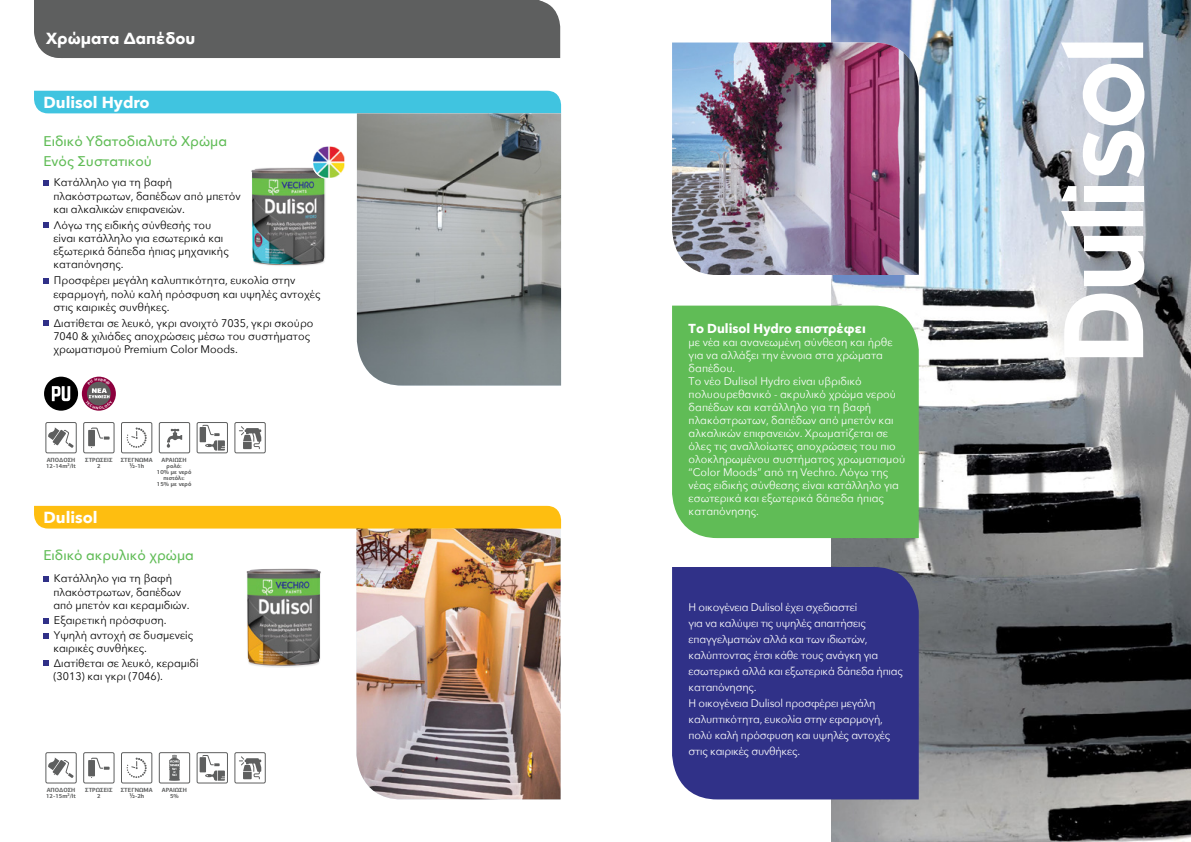
<style>
.page{position:relative;width:1191px;height:842px;background:#fff}
.page>*{position:absolute;margin:0;border:0;box-sizing:border-box;transform-origin:0 0}
.t1{font:700 16px "Avenir Next";color:#fff}
.t2{font:500 14px/19.6px "Avenir Next";color:#60bc56}
.t3{font:700 13px "Avenir Next";color:#fff}
.t4{font:11px/13.2px "Avenir Next";color:#000}
.t5{font:11px/13px "Avenir Next";color:#fff}
.t6{font:11px/16px "Avenir Next";letter-spacing:-.02em;color:#fff}
.t7{font:700 6px/6px "PF Centro Sans Pro";color:#5e5f5f;text-align:center}
.s1{font-size:7px}
</style>
<div class="page">
<img style="left:356px;top:528px;width:204px;height:271px">
<img style="left:832px;top:0;width:359px;height:842px">
<div style="left:34px;top:91px;width:527px;height:22px;background:#40c4e0"></div>
<div style="left:34px;top:506px;width:527px;height:22px;background:#febe10"></div>
<svg style="left:43px;top:180px;width:6px;height:5px"></svg>
<svg style="left:43px;top:223px;width:6px;height:5px"></svg>
<svg style="left:43px;top:278px;width:6px;height:5px"></svg>
<svg style="left:43px;top:321px;width:6px;height:5px"></svg>
<svg style="left:43px;top:576px;width:6px;height:5px"></svg>
<svg style="left:43px;top:619px;width:6px;height:5px"></svg>
<svg style="left:43px;top:633px;width:6px;height:6px"></svg>
<svg style="left:43px;top:661px;width:6px;height:5px"></svg>
<div style="left:250px;top:167px;width:77px;height:100px;background:#f3f3f3"></div>
<img style="left:251px;top:168px;width:74px;height:97px">
<div style="left:246px;top:568px;width:75px;height:100px;background:#000;opacity:.1"></div>
<img style="left:247px;top:568px;width:74px;height:98px">
<div style="left:83px;top:422px;width:31px;height:31px;border:1px solid #5e5f5f;border-radius:2px"></div>
<div style="left:88px;top:430px;width:7px;height:16px;background:#5e5f5f"></div>
<svg style="left:91px;top:428px;width:19px;height:12px"></svg>
<div style="left:83px;top:752px;width:31px;height:31px;border:1px solid #5e5f5f;border-radius:2px"></div>
<div style="left:88px;top:760px;width:7px;height:16px;background:#5e5f5f"></div>
<svg style="left:91px;top:758px;width:19px;height:12px"></svg>
<div style="left:45px;top:422px;width:32px;height:31px;border:1px solid #5e5f5f;border-radius:2px"></div>
<svg style="left:48px;top:427px;width:26px;height:21px"></svg>
<div style="left:45px;top:752px;width:32px;height:31px;border:1px solid #5e5f5f;border-radius:2px"></div>
<svg style="left:48px;top:757px;width:26px;height:21px"></svg>
<div style="left:121px;top:422px;width:31px;height:31px;border:1px solid #5e5f5f;border-radius:2px"></div>
<div style="left:121px;top:752px;width:31px;height:31px;border:1px solid #5e5f5f;border-radius:2px"></div>
<svg style="left:127px;top:427px;width:20px;height:21px"></svg>
<svg style="left:127px;top:757px;width:20px;height:21px"></svg>
<div style="left:234px;top:422px;width:32px;height:31px;border:1px solid #5e5f5f;border-radius:2px"></div>
<svg style="left:239px;top:426px;width:22px;height:23px"></svg>
<div style="left:234px;top:752px;width:32px;height:31px;border:1px solid #5e5f5f;border-radius:2px"></div>
<svg style="left:239px;top:756px;width:22px;height:23px"></svg>
<div style="left:197px;top:422px;width:31px;height:31px;border:1px solid #5e5f5f;border-radius:2px"></div>
<div style="left:200px;top:427px;width:6px;height:15px;background:#5e5f5f"></div>
<svg style="left:202px;top:425px;width:23px;height:26px"></svg>
<div style="left:197px;top:752px;width:31px;height:31px;border:1px solid #5e5f5f;border-radius:2px"></div>
<div style="left:200px;top:757px;width:6px;height:15px;background:#5e5f5f"></div>
<svg style="left:202px;top:755px;width:23px;height:26px"></svg>
<div style="left:44px;top:377px;width:34px;height:34px;background:#000;border-radius:50%"></div>
<svg style="left:52px;top:386px;width:18px;height:15px"></svg>
<div style="left:34px;top:0;width:526px;height:58px;background:#5e5f5f"></div>
<div style="left:159px;top:422px;width:31px;height:31px;border:1px solid #5e5f5f;border-radius:2px"></div>
<svg style="left:167px;top:429px;width:15px;height:19px"></svg>
<div style="left:159px;top:752px;width:31px;height:31px;border:1px solid #5e5f5f;border-radius:2px"></div>
<div style="left:82px;top:377px;width:34px;height:34px;background:#8c003d;border-radius:50%"></div>
<svg style="left:1064px;top:294px;width:79px;height:63px"></svg>
<svg style="left:1084px;top:236px;width:60px;height:50px"></svg>
<svg style="left:1061px;top:211px;width:82px;height:15px"></svg>
<div style="left:1084px;top:186px;width:59px;height:15px;background:#fff"></div>
<svg style="left:1082px;top:131px;width:62px;height:46px"></svg>
<svg style="left:1061px;top:43px;width:82px;height:15px"></svg>
<svg style="left:1061px;top:186px;width:15px;height:15px"></svg>
<svg style="left:1082px;top:64px;width:62px;height:61px"></svg>
<img style="left:672px;top:43px;width:246px;height:232px">
<div style="left:672px;top:567px;width:246px;height:232px;background:#303188"></div>
<div style="left:672px;top:306px;width:246px;height:232px;background:#60bc56"></div>
<svg style="left:169px;top:755px;width:11px;height:26px"></svg>
<img style="left:357px;top:113px;width:204px;height:273px">
<svg style="left:312px;top:145px;width:34px;height:34px"></svg>
<img style="left:313px;top:147px;width:31px;height:31px">
<svg style="left:85px;top:378px;width:27px;height:31px"></svg>
<h1 class="t1" style="left:46px;top:24px;width:151px">Χρώματα Δαπέδου</h1>
<h1 class="t1" style="left:44px;top:88px;width:108px">Dulisol Hydro</h1>
<p class="t2" style="left:43px;top:131px;width:185px">Eιδικό Υδατοδιαλυτό Χρώμα<br>Ενός Συστατικού</p>
<p class="t4" style="left:53px;top:175px;width:189px">Κατάλληλο για τη βαφή πλακόστρωτων, δαπέδων από μπετόν και αλκαλικών επιφανειών.</p>
<p class="t4" style="left:53px;top:218px;width:177px">Λόγω της ειδικής σύνθεσής του είναι κατάλληλο για εσωτερικά και εξωτερικά δάπεδα ήπιας μηχανικής καταπόνησης.</p>
<p class="t4" style="left:53px;top:274px;width:269px">Προσφέρει μεγάλη καλυπτικότητα, ευκολία στην εφαρμογή, πολύ καλή πρόσφυση και υψηλές αντοχές στις καιρικές συνθήκες.</p>
<p class="t4" style="left:53px;top:316px;width:261px">Διατίθεται σε λευκό, γκρι ανοιχτό 7035, γκρι σκούρο<br>7040 &amp; χιλιάδες αποχρώσεις μέσω του συστήματος χρωματισμού Premium Color Moods.</p>
<p class="t7" style="left:46px;top:457px;width:31px;text-align:left">ΑΠΟΔΟΣΗ<br>12-14m²/lt</p>
<p class="t7" style="left:85px;top:457px;width:29px">ΣΤΡΩΣΕΙΣ<br>2</p>
<p class="t7" style="left:157px;top:457px;width:36px">ΑΡΑΙΩΣΗ ρολό:<br>10% με νερό πιστόλι:<br>15% με νερό</p>
<p class="t7" style="left:121px;top:457px;width:33px">ΣΤΕΓΝΩΜΑ <span class="s1">½</span>-1h</p>
<h1 class="t1" style="left:44px;top:503px;width:56px">Dulisol</h1>
<p class="t2" style="left:43px;top:545px;width:152px">Ειδικό ακρυλικό χρώμα</p>
<p class="t4" style="left:53px;top:571px;width:138px">Κατάλληλο για τη βαφή πλακόστρωτων, δαπέδων από μπετόν και κεραμιδιών.</p>
<p class="t4" style="left:54px;top:612px;width:141px;line-height:14.9px">Εξαιρετική πρόσφυση.<br>Υψηλή αντοχή σε δυσμενείς</p>
<p class="t4" style="left:53px;top:640px;width:147px;line-height:14.9px">καιρικές συνθήκες.<br>Διατίθεται σε λευκό, κεραμιδί</p>
<p class="t4" style="left:53px;top:669px;width:111px">(3013) και γκρι (7046).</p>
<p class="t7" style="left:46px;top:787px;width:31px;text-align:left">ΑΠΟΔΟΣΗ<br>12-15m²/lt</p>
<p class="t7" style="left:85px;top:787px;width:29px">ΣΤΡΩΣΕΙΣ<br>2</p>
<p class="t7" style="left:121px;top:787px;width:33px">ΣΤΕΓΝΩΜΑ <span class="s1">½</span>-2h</p>
<p class="t7" style="left:162px;top:787px;width:26px">ΑΡΑΙΩΣΗ<br>5%</p>
<p class="t3" style="left:688px;top:318px;width:179px">Το Dulisol Hydro επιστρέφει</p>
<p class="t5" style="left:688px;top:336px;width:218px">με νέα και ανανεωμένη σύνθεση και ήρθε για να αλλάξει την έννοια στα χρώματα δαπέδου.<br>Το νέο Dulisol Hydro είναι υβριδικό πολυουρεθανικό - ακρυλικό χρώμα νερού δαπέδων και κατάλληλο για τη βαφή πλακόστρωτων, δαπέδων από μπετόν και αλκαλικών επιφανειών. Χρωματίζεται σε όλες τις αναλλοίωτες αποχρώσεις του πιο ολοκληρωμένου συστήματος χρωματισμού “Color Moods” από τη Vechro. Λόγω της νέας ειδικής σύνθεσης είναι κατάλληλο για εσωτερικά και εξωτερικά δάπεδα ήπιας καταπόνησης.</p>
<p class="t6" style="left:688px;top:599px;width:216px">Η οικογένεια Dulisol έχει σχεδιαστεί<br>για να καλύψει τις υψηλές απαιτήσεις επαγγελματιών αλλά και των ιδιωτών, καλύπτοντας έτσι κάθε τους ανάγκη για εσωτερικά αλλά και εξωτερικά δάπεδα ήπιας καταπόνησης.<br>Η οικογένεια Dulisol προσφέρει μεγάλη καλυπτικότητα, ευκολία στην εφαρμογή, πολύ καλή πρόσφυση και υψηλές αντοχές στις καιρικές συνθήκες.</p>
</div>
